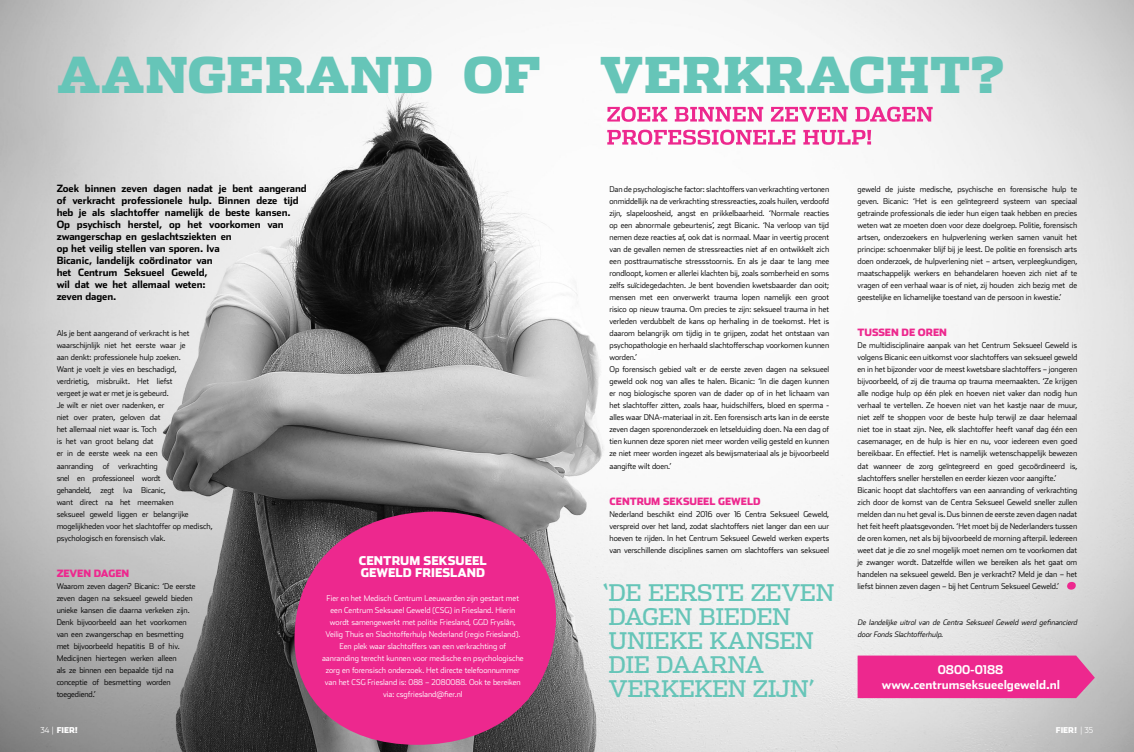
<style>
.page{position:relative;width:1134px;height:752px;background:#fff}
.page>*{position:absolute;margin:0;border:0;box-sizing:border-box;transform-origin:0 0}
.t1{font:900 49px "Dispatch";color:#66c5b8}
.t2{font:23px/24px "Dispatch";letter-spacing:-.025em;color:#66c5b8}
.t3{font:700 12px/14.4px "Stainless";color:#fff;text-align:center}
.t4{font:900 12px/12px "Stainless";color:#fff}
.t5{font:700 10px/12px "Stainless";letter-spacing:-.005em;color:#000}
.t6{font:900 10px "Stainless";letter-spacing:-.005em;color:#ed288e}
.t7{font:300 8px/12px "Stainless";letter-spacing:-.005em;color:#000}
.t8{font:300 8px/12px "Stainless";color:#fff;text-align:center}
.t9{font:900 8px "Stainless";color:#fff}
.t10{font:italic 300 7.5px/12px "Stainless";color:#000}
.s1{font-weight:300}
</style>
<div class="page">
<img style="left:0;top:0;width:1134px;height:751px">
<div style="left:1067px;top:581px;width:9px;height:8px;background:#ed288e;border-radius:50%"></div>
<div style="left:857px;top:655px;width:238px;height:42px;background:#ed288e"></div>
<svg style="left:607px;top:130px;width:264px;height:15px"></svg>
<svg style="left:607px;top:107px;width:326px;height:15px"></svg>
<svg style="left:294px;top:511px;width:262px;height:233px;background:#d03284"></svg>
<h1 class="t1" style="left:57px;top:39px;width:949px">AANGERAND OF VERKRACHT?</h1>
<p class="t5" style="left:57px;top:182px;width:252px">Zoek binnen zeven dagen nadat je bent aangerand of verkracht professionele hulp. Binnen deze tijd heb je als slachtoffer namelijk de beste kansen.<br>Op psychisch herstel, op het voorkomen van zwangerschap en geslachtsziekten en<br>op het veilig stellen van sporen. Iva<br>Bicanic, landelijk coördinator van<br>het Centrum Seksueel Geweld,<br>wil dat we het allemaal weten:<br>zeven dagen.</p>
<p class="t7" style="left:57px;top:327px;width:135px">Als je bent aangerand of verkracht is het waarschijnlijk niet het eerste waar je aan denkt: professionele hulp zoeken.<br>Want je voelt je vies en beschadigd, verdrietig, misbruikt. Het liefst vergeet je wat er met je is gebeurd.<br>Je wilt er niet over nadenken, er<br>niet over praten, geloven dat<br>het allemaal niet waar is. Toch<br>is het van groot belang dat<br>er in de eerste week na een aanranding of verkrachting<br>snel en professioneel wordt gehandeld, zegt Iva Bicanic,<br>want direct na het meemaken</p>
<p class="t7" style="left:257px;top:495px;width:5px">v</p>
<p class="t7" style="left:272px;top:495px;width:5px">a</p>
<p class="t7" style="left:57px;top:507px;width:158px">seksueel geweld liggen er belangrijke mogelijkheden voor het slachtoffer op medisch, psychologisch en forensisch vlak.</p>
<p class="t6" style="left:57px;top:566px;width:74px">ZEVEN DAGEN</p>
<p class="t7" style="left:57px;top:579px;width:140px">Waarom zeven dagen? Bicanic: ‘De eerste zeven dagen na seksueel geweld bieden unieke kansen die daarna verkeken zijn.<br>Denk bijvoorbeeld aan het voorkomen van een zwangerschap en besmetting met bijvoorbeeld hepatitis B of hiv.<br>Medicijnen hiertegen werken alleen<br>als ze binnen een bepaalde tijd na conceptie of besmetting worden toegediend.’</p>
<p class="t9" style="left:40px;top:724px;width:39px"><span class="s1">34 |</span> FIER!</p>
<h3 class="t4" style="left:359px;top:553px;width:129px">CENTRUM SEKSUEEL<br>GEWELD FRIESLAND</h3>
<p class="t8" style="left:322px;top:591px;width:203px">Fier en het Medisch Centrum Leeuwarden zijn gestart met een Centrum Seksueel Geweld (CSG) in Friesland. Hierin wordt samengewerkt met politie Friesland, GGD Fryslân, Veilig Thuis en Slachtofferhulp Nederland (regio Friesland).<br>Een plek waar slachtoffers van een verkrachting of aanranding terecht kunnen voor medische en psychologische zorg en forensisch onderzoek. Het directe telefoonnummer van het CSG Friesland is: 088 – 2080088. Ook te bereiken via: csgfriesland@fier.nl</p>
<p class="t7" style="left:609px;top:183px;width:221px">Dan de psychologische factor: slachtoffers van verkrachting vertonen onmiddellijk na de verkrachting stressreacties, zoals huilen, verdoofd zijn, slapeloosheid, angst en prikkelbaarheid. ‘Normale reacties op een abnormale gebeurtenis’, zegt Bicanic. ‘Na verloop van tijd nemen deze reacties af, ook dat is normaal. Maar in veertig procent van de gevallen nemen de stressreacties niet af en ontwikkelt zich een posttraumatische stressstoornis. En als je daar te lang mee rondloopt, komen er allerlei klachten bij, zoals somberheid en soms zelfs suïcidegedachten. Je bent bovendien kwetsbaarder dan ooit; mensen met een onverwerkt trauma lopen namelijk een groot risico op nieuw trauma. Om precies te zijn: seksueel trauma in het verleden verdubbelt de kans op herhaling in de toekomst. Het is daarom belangrijk om tijdig in te grijpen, zodat het ontstaan van psychopathologie en herhaald slachtofferschap voorkomen kunnen worden.’<br>Op forensisch gebied valt er de eerste zeven dagen na seksueel geweld ook nog van alles te halen. Bicanic: ‘In die dagen kunnen er nog biologische sporen van de dader op of in het lichaam van het slachtoffer zitten, zoals haar, huidschilfers, bloed en sperma - alles waar DNA-materiaal in zit. Een forensisch arts kan in de eerste zeven dagen sporenonderzoek en letselduiding doen. Na een dag of tien kunnen deze sporen niet meer worden veilig gesteld en kunnen ze niet meer worden ingezet als bewijsmateriaal als je bijvoorbeeld aangifte wilt doen.’</p>
<p class="t6" style="left:609px;top:494px;width:152px">CENTRUM SEKSUEEL GEWELD</p>
<p class="t7" style="left:609px;top:507px;width:221px;text-align:justify">Nederland beschikt eind 2016 over 16 Centra Seksueel Geweld, verspreid over het land, zodat slachtoffers niet langer dan een uur hoeven te rijden. In het Centrum Seksueel Geweld werken experts van verschillende disciplines samen om slachtoffers van seksueel</p>
<h2 class="t2" style="left:609px;top:578px;width:227px;text-indent:-7px">‘DE EERSTE ZEVEN<br>DAGEN BIEDEN<br>UNIEKE KANSEN<br>DIE DAARNA<br>VERKEKEN ZIJN’</h2>
<p class="t7" style="left:857px;top:183px;width:221px;text-align:justify">geweld de juiste medische, psychische en forensische hulp te geven. Bicanic: ‘Het is een geïntegreerd systeem van speciaal getrainde professionals die ieder hun eigen taak hebben en precies weten wat ze moeten doen voor deze doelgroep. Politie, forensisch artsen, onderzoekers en hulpverlening werken samen vanuit het principe: schoenmaker blijf bij je leest. De politie en forensisch arts doen onderzoek, de hulpverlening niet – artsen, verpleegkundigen, maatschappelijk werkers en behandelaren hoeven zich niet af te vragen of een verhaal waar is of niet, zij houden zich bezig met de geestelijke en lichamelijke toestand van de persoon in kwestie.’</p>
<p class="t6" style="left:857px;top:326px;width:91px">TUSSEN DE OREN</p>
<p class="t7" style="left:857px;top:339px;width:221px">De multidisciplinaire aanpak van het Centrum Seksueel Geweld is volgens Bicanic een uitkomst voor slachtoffers van seksueel geweld en in het bijzonder voor de meest kwetsbare slachtoffers – jongeren bijvoorbeeld, of zij die trauma op trauma meemaakten. ‘Ze krijgen alle nodige hulp op één plek en hoeven niet vaker dan nodig hun verhaal te vertellen. Ze hoeven niet van het kastje naar de muur, niet zelf te shoppen voor de beste hulp terwijl ze daar helemaal niet toe in staat zijn. Nee, elk slachtoffer heeft vanaf dag één een casemanager, en de hulp is hier en nu, voor iedereen even goed bereikbaar. En effectief. Het is namelijk wetenschappelijk bewezen dat wanneer de zorg geïntegreerd en goed gecoördineerd is, slachtoffers sneller herstellen en eerder kiezen voor aangifte.’ Bicanic hoopt dat slachtoffers van een aanranding of verkrachting zich door de komst van de Centra Seksueel Geweld sneller zullen melden dan nu het geval is. Dus binnen de eerste zeven dagen nadat het feit heeft plaatsgevonden. ‘Het moet bij de Nederlanders tussen de oren komen, net als bij bijvoorbeeld de morning afterpil. Iedereen weet dat je die zo snel mogelijk moet nemen om te voorkomen dat je zwanger wordt. Datzelfde willen we bereiken als het gaat om handelen na seksueel geweld. Ben je verkracht? Meld je dan – het liefst binnen zeven dagen – bij het Centrum Seksueel Geweld.’</p>
<p class="t10" style="left:857px;top:615px;width:223px">De landelijke uitrol van de Centra Seksueel Geweld werd gefinancierd doorFonds Slachtofferhulp.</p>
<h3 class="t3" style="left:882px;top:662px;width:180px">0800-0188 www.centrumseksueelgeweld.nl</h3>
<p class="t9" style="left:1056px;top:724px;width:39px">FIER! <span class="s1">| 35</span></p>
</div>
